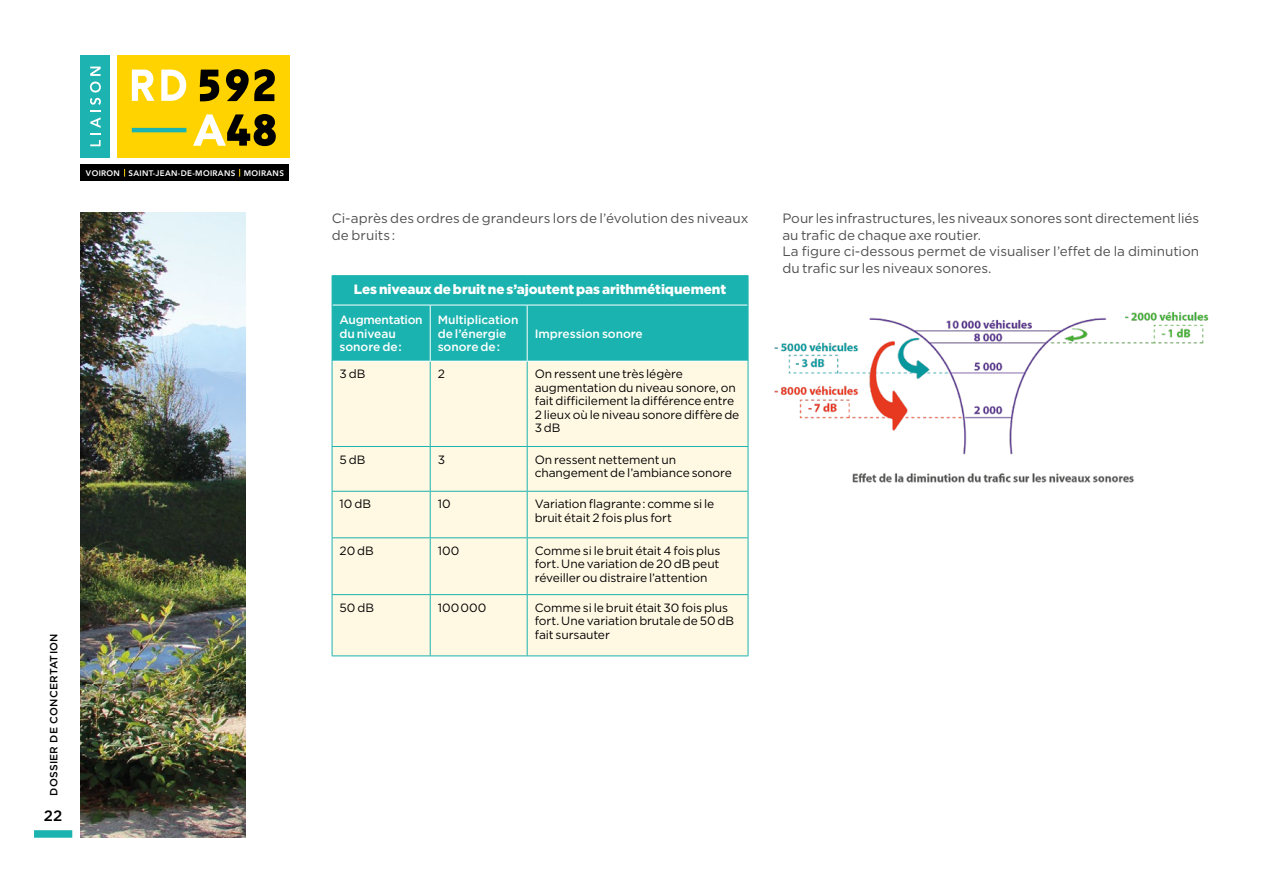
<style>
.page{position:relative;width:1263px;height:893px;background:#fff}
.page>*{position:absolute;margin:0;border:0;box-sizing:border-box;transform-origin:0 0}
.t1{font:500 15px "Gotham";color:#000}
.t2{font:13.5px/16.5px "Gotham";letter-spacing:-.005em;color:#504f4f}
.t3{font:900 13.5px "Gotham";letter-spacing:-.005em;color:#fff}
.t4{font:12px/13.5px "Gotham";letter-spacing:-.01em;color:#000}
.t5{font:500 12px/13.5px "Gotham";letter-spacing:-.01em;color:#fff}
.t6{font:500 10.5px "Gotham";letter-spacing:.02em;color:#000}
.t7{font:800 7.95px "Avenir LT Std";letter-spacing:.04em;color:#fff}
</style>
<div class="page">
<div style="left:34px;top:830px;width:38px;height:8px;background:#1bb3af"></div>
<div style="left:81px;top:55px;width:29px;height:103px;background:#1cb3b0"></div>
<svg style="left:90px;top:82px;width:11px;height:64px"></svg>
<svg style="left:90px;top:67px;width:11px;height:9px"></svg>
<div style="left:117px;top:55px;width:172px;height:103px;background:#ffd300"></div>
<div style="left:81px;top:164px;width:208px;height:17px;background:#000"></div>
<svg style="left:132px;top:70px;width:55px;height:31px"></svg>
<svg style="left:193px;top:114px;width:83px;height:32px"></svg>
<svg style="left:226px;top:69px;width:49px;height:32px"></svg>
<svg style="left:200px;top:70px;width:19px;height:31px"></svg>
<hr style="left:132px;top:128px;width:54px;height:4px;background:#1db3b0">
<div style="left:333px;top:362px;width:415px;height:293px;background:#fff8e3"></div>
<hr style="left:332px;top:275px;width:98px;height:1px;background:#1bb3af">
<hr style="left:430px;top:275px;width:97px;height:1px;background:#1bb3af">
<hr style="left:527px;top:275px;width:221px;height:1px;background:#1bb3af">
<div style="left:332px;top:276px;width:417px;height:85px;background:#1bb3af"></div>
<hr style="left:332px;top:305px;width:1px;height:56px;background:#1bb3af">
<hr style="left:748px;top:305px;width:1px;height:56px;background:#1bb3af">
<hr style="left:332px;top:361px;width:1px;height:85px;background:#1bb3af">
<hr style="left:430px;top:362px;width:1px;height:84px;background:#1bb3af">
<hr style="left:527px;top:362px;width:1px;height:84px;background:#1bb3af">
<hr style="left:748px;top:361px;width:1px;height:85px;background:#1bb3af">
<hr style="left:332px;top:447px;width:1px;height:44px;background:#1bb3af">
<hr style="left:332px;top:492px;width:1px;height:45px;background:#1bb3af">
<hr style="left:332px;top:538px;width:1px;height:56px;background:#1bb3af">
<hr style="left:332px;top:595px;width:1px;height:60px;background:#1bb3af">
<hr style="left:332px;top:446px;width:98px;height:1px;background:#1bb3af">
<hr style="left:430px;top:446px;width:97px;height:1px;background:#1bb3af">
<hr style="left:527px;top:446px;width:221px;height:1px;background:#1bb3af">
<hr style="left:430px;top:447px;width:1px;height:44px;background:#1bb3af">
<hr style="left:527px;top:447px;width:1px;height:44px;background:#1bb3af">
<hr style="left:748px;top:447px;width:1px;height:44px;background:#1bb3af">
<hr style="left:430px;top:492px;width:1px;height:45px;background:#1bb3af">
<hr style="left:527px;top:492px;width:1px;height:45px;background:#1bb3af">
<hr style="left:748px;top:492px;width:1px;height:45px;background:#1bb3af">
<hr style="left:430px;top:538px;width:1px;height:56px;background:#1bb3af">
<hr style="left:527px;top:538px;width:1px;height:56px;background:#1bb3af">
<hr style="left:748px;top:538px;width:1px;height:56px;background:#1bb3af">
<hr style="left:430px;top:595px;width:1px;height:60px;background:#1bb3af">
<hr style="left:527px;top:595px;width:1px;height:60px;background:#1bb3af">
<hr style="left:748px;top:595px;width:1px;height:60px;background:#1bb3af">
<hr style="left:332px;top:491px;width:98px;height:1px;background:#1bb3af">
<hr style="left:430px;top:491px;width:97px;height:1px;background:#1bb3af">
<hr style="left:527px;top:491px;width:221px;height:1px;background:#1bb3af">
<hr style="left:332px;top:537px;width:98px;height:1px;background:#1bb3af">
<hr style="left:430px;top:537px;width:97px;height:1px;background:#1bb3af">
<hr style="left:527px;top:537px;width:221px;height:1px;background:#1bb3af">
<hr style="left:332px;top:594px;width:98px;height:1px;background:#1bb3af">
<hr style="left:430px;top:594px;width:97px;height:1px;background:#1bb3af">
<hr style="left:527px;top:594px;width:221px;height:1px;background:#1bb3af">
<hr style="left:332px;top:655px;width:98px;height:1px;background:#1bb3af">
<hr style="left:430px;top:655px;width:97px;height:1px;background:#1bb3af">
<hr style="left:527px;top:655px;width:221px;height:1px;background:#1bb3af">
<img style="left:774px;top:311px;width:435px;height:172px">
<img style="left:81px;top:213px;width:164px;height:625px">
<p class="t7" style="left:86px;top:168px;width:199px">VOIRON SAINT-JEAN-DE-MOIRANS MOIRANS</p>
<p class="t6" style="left:47px;top:796px;width:164px;rotate:-90deg">DOSSIER DE CONCERTATION</p>
<p class="t1" style="left:44px;top:806px;width:20px">22</p>
<p class="t2" style="left:332px;top:210px;width:418px">Ci-après des ordres de grandeurs lors de l’évolution des niveaux de bruits :</p>
<p class="t2" style="left:782px;top:210px;width:418px">Pour les infrastructures, les niveaux sonores sont directement liés au trafic de chaque axe routier.<br>La figure ci-dessous permet de visualiser l’effet de la diminution du trafic sur les niveaux sonores.</p>
<p class="t3" style="left:354px;top:280px;width:374px">Les niveaux de bruit ne s’ajoutent pas arithmétiquement</p>
<p class="t5" style="left:340px;top:313px;width:85px">Augmentation du niveau sonore de :</p>
<p class="t5" style="left:438px;top:313px;width:82px">Multiplication de l’énergie sonore de :</p>
<p class="t5" style="left:535px;top:327px;width:110px">Impression sonore</p>
<p class="t4" style="left:340px;top:367px;width:27px">3dB</p>
<p class="t4" style="left:438px;top:367px;width:9px">2</p>
<p class="t4" style="left:535px;top:367px;width:206px">On ressent une très légère augmentation du niveau sonore, on fait difficilement la différence entre<br>2 lieux où le niveau sonore diffère de<br>3dB</p>
<p class="t4" style="left:340px;top:452px;width:27px">5dB</p>
<p class="t4" style="left:438px;top:452px;width:9px">3</p>
<p class="t4" style="left:535px;top:452px;width:199px">On ressent nettement un changement de l’ambiance sonore</p>
<p class="t4" style="left:340px;top:497px;width:33px">10 dB</p>
<p class="t4" style="left:438px;top:497px;width:14px">10</p>
<p class="t4" style="left:535px;top:497px;width:181px">Variation flagrante : comme si le bruit était 2 fois plus fort</p>
<p class="t4" style="left:340px;top:544px;width:36px">20 dB</p>
<p class="t4" style="left:438px;top:544px;width:23px">100</p>
<p class="t4" style="left:535px;top:544px;width:187px;text-align:justify">Comme si le bruit était 4 fois plus fort. Une variation de 20 dB peut réveiller ou distraire l’attention</p>
<p class="t4" style="left:340px;top:600px;width:36px">50 dB</p>
<p class="t4" style="left:438px;top:600px;width:50px">100 000</p>
<p class="t4" style="left:535px;top:600px;width:201px">Comme si le bruit était 30 fois plus fort. Une variation brutale de 50 dB fait sursauter</p>
</div>
